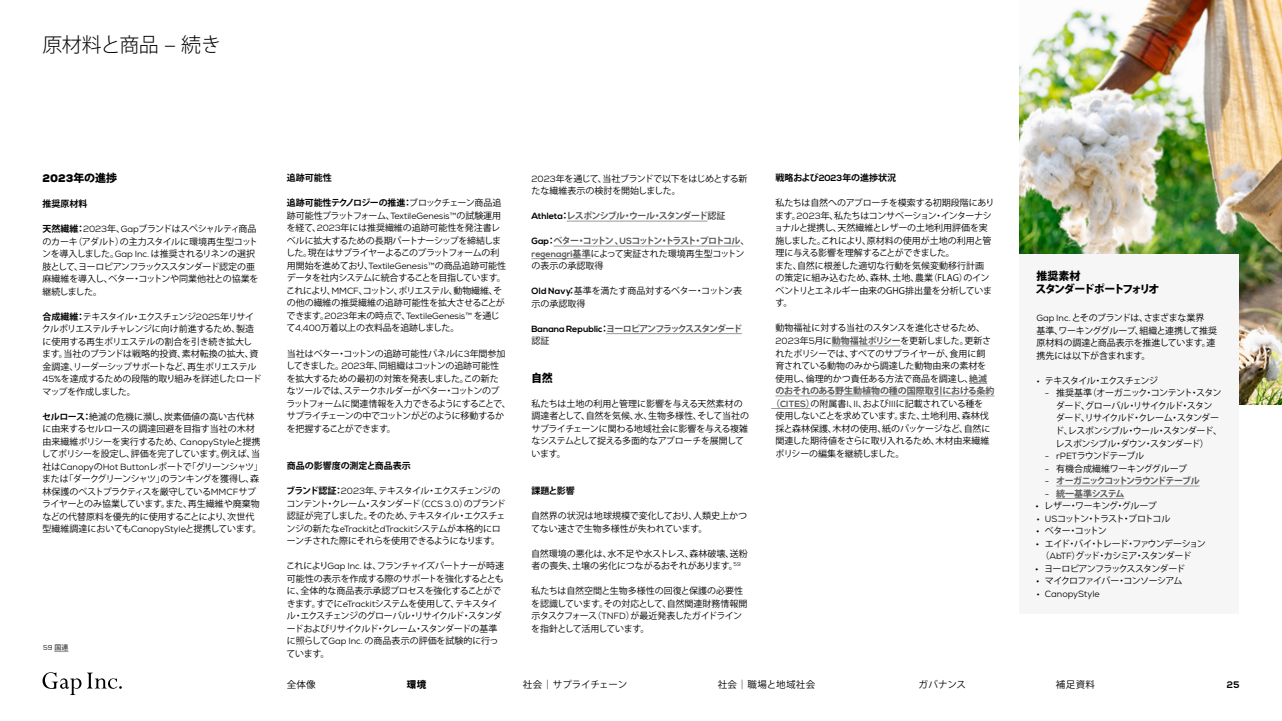
<style>
.page{position:relative;width:1282px;height:721px;background:#fff}
.page>*{position:absolute;margin:0;border:0;box-sizing:border-box;transform-origin:0 0}
.t1{font:300 20px "Koz Go Pro";letter-spacing:-.035em;color:#000}
.t2{font:800 11px/12.5px "Koz Go Pro";letter-spacing:-.14em;color:#000}
.t3{font:900 11px "Nexa";color:#000}
.t4{font:9.5px "Koz Go Pro";letter-spacing:.02em;color:#000}
.t5{font:9.5px "Koz Go Pro";letter-spacing:-.01em;color:#000}
.t6{font:9.5px "Koz Go Pro";letter-spacing:.05em;color:#000}
.t7{font:800 9.5px "Koz Go Pro";color:#000}
.t8{font:700 9.5px "Nexa";color:#000}
.t9{font:9px/12.5px "Koz Go Pro";letter-spacing:-.03em;color:#000}
.t10{font:9px/12.5px "Koz Go Pro";letter-spacing:-.05em;color:#000}
.t11{font:9px/12.5px "Koz Go Pro";letter-spacing:-.01em;color:#000}
.t12{font:9px/12.5px "Koz Go Pro";color:#000}
.t13{font:9px/12.5px "Koz Go Pro";letter-spacing:-.07em;color:#000}
.t14{font:9px "Nexa";letter-spacing:-.01em;color:#000}
.t15{font:9px "Koz Go Pro";letter-spacing:-.08em;color:#000}
.t16{font:700 9px "Koz Go Pro";color:#000}
.t17{font:9px/12.5px "Koz Go Pro";letter-spacing:-.1em;color:#000}
.t18{font:700 9px/12.5px "Koz Go Pro";letter-spacing:-.12em;color:#595959}
.t19{font:700 9px "Koz Go Pro";letter-spacing:-.08em;color:#595959}
.t20{font:700 9px "Koz Go Pro";letter-spacing:-.015em;color:#595959}
.t21{font:700 9px "Koz Go Pro";letter-spacing:-.13em;color:#595959}
.t22{font:9px "Koz Go Pro";letter-spacing:-.115em;color:#000}
.t23{font:700 9px "Koz Go Pro";letter-spacing:-.05em;color:#595959}
.t24{font:7px "Nexa";color:#000}
.s1{font-family:"Koz Go Pro";font-weight:800}
.s2{font-weight:700}
.s3{font-family:"Nexa"}
.s4{font-family:"Koz Go Pro";font-weight:700;color:#595959}
.s5{font-family:"Koz Go Pro"}
.s6{font-family:"Nexa";color:#000}
.s7{color:#000}
.s8{font-weight:400;color:#000}
.s9{font-family:"Nexa";font-weight:700}
.s10{font-weight:700;color:#595959}
.s11{font-family:"Nexa";font-weight:700;color:#595959}
.s12{font-family:"Nexa";font-weight:400;color:#000}
</style>
<div class="page">
<hr style="left:566px;top:221px;width:141px;height:1px;background:#999">
<hr style="left:553px;top:246px;width:187px;height:1px;background:#999">
<hr style="left:531px;top:258px;width:59px;height:1px;background:#999">
<hr style="left:606px;top:333px;width:136px;height:1px;background:#999">
<hr style="left:831px;top:346px;width:69px;height:1px;background:#999">
<svg style="left:969px;top:383px;width:18px;height:1px"></svg>
<hr style="left:775px;top:396px;width:219px;height:1px;background:#999">
<hr style="left:771px;top:408px;width:39px;height:1px;background:#999">
<img style="left:1019px;top:0;width:262px;height:405px">
<div style="left:1019px;top:254px;width:219px;height:359px;background:#f6f6f6"></div>
<hr style="left:1056px;top:486px;width:143px;height:1px;background:#999">
<hr style="left:1056px;top:498px;width:68px;height:1px;background:#999">
<svg style="left:54px;top:651px;width:14px;height:1px"></svg>
<svg style="left:43px;top:672px;width:38px;height:23px"></svg>
<svg style="left:87px;top:672px;width:35px;height:17px"></svg>
<h1 class="t1" style="left:43px;top:32px;width:180px">原材料と商品 – 続き</h1>
<p class="t3" style="left:43px;top:171px;width:76px">2023<span class="s1">年の進捗</span></p>
<p class="t16" style="left:43px;top:198px;width:46px">推奨原材料</p>
<p class="t10" style="left:42px;top:223px;width:218px"><span class="s2">天然繊維：</span><span class="s3">2023</span>年、<span class="s3">Gap</span>ブランドはスペシャルティ商品のカーキ（アダルト）の主力スタイルに環境再生型コットンを導入しました。<span class="s3">Gap Inc.</span> は推奨されるリネンの選択肢として、ヨーロピアンフラックススタンダード認定の亜麻繊維を導入し、ベター・コットンや同業他社との協業を継続しました。</p>
<p class="t9" style="left:42px;top:310px;width:221px"><span class="s2">合成繊維：</span>テキスタイル・エクスチェンジ<span class="s3">2025</span>年リサイクルポリエステルチャレンジに向け前進するため、製造に使用する再生ポリエステルの割合を引き続き拡大します。当社のブランドは戦略的投資、素材転換の拡大、資金調達、リーダーシップサポートなど、再生ポリエステル<br><span class="s3">45%</span>を達成するための段階的取り組みを詳述したロードマップを作成しました。</p>
<p class="t9" style="left:42px;top:410px;width:223px"><span class="s2">セルロース：</span>絶滅の危機に瀕し、炭素価値の高い古代林に由来するセルロースの調達回避を目指す当社の木材由来繊維ポリシーを実行するため、<span class="s3">CanopyStyle</span>と提携してポリシーを設定し、評価を完了しています。例えば、当社は<span class="s3">Canopy</span>の<span class="s3">Hot Button</span>レポートで「グリーンシャツ」または「ダークグリーンシャツ」のランキングを獲得し、森林保護のベストプラクティスを厳守している<span class="s3">MMCF</span>サプライヤーとのみ協業しています。また、再生繊維や廃棄物などの代替原料を優先的に使用することにより、次世代型繊維調達においても<span class="s3">CanopyStyle</span>と提携しています。</p>
<p class="t24" style="left:43px;top:642px;width:27px">59 <span class="s4">国連</span></p>
<p class="t16" style="left:287px;top:172px;width:46px">追跡可能性</p>
<p class="t9" style="left:286px;top:197px;width:222px"><span class="s2">追跡可能性テクノロジーの推進：</span>ブロックチェーン商品追跡可能性プラットフォーム、<span class="s3">TextileGenesis™</span>の試験運用を経て、<span class="s3">2023</span>年には推奨繊維の追跡可能性を発注書レベルに拡大するための長期パートナーシップを締結しました。現在はサプライヤーよるこのプラットフォームの利用開始を進めており、<span class="s3">TextileGenesis™</span>の商品追跡可能性データを社内システムに統合することを目指しています。これにより、<span class="s3">MMCF</span>、コットン、ポリエステル、動物繊維、その他の繊維の推奨繊維の追跡可能性を拡大させることが</p>
<p class="t14" style="left:286px;top:310px;width:214px"><span class="s5">できます。</span>2023<span class="s5">年末の時点で、</span>TextileGenesis™ <span class="s5">を通じ</span></p>
<p class="t9" style="left:286px;top:322px;width:174px">て<span class="s3">4,400</span>万着以上の衣料品を追跡しました。</p>
<p class="t9" style="left:286px;top:347px;width:226px">当社はベター・コットンの追跡可能性パネルに<span class="s3">3</span>年間参加してきました。<span class="s3">2023</span>年、同組織はコットンの追跡可能性<br>を拡大するための最初の対策を発表しました。この新た<br>なツールでは、ステークホルダーがベター・コットンのプ<br>ラットフォームに関連情報を入力できるようにすることで、サプライチェーンの中でコットンがどのように移動するかを把握することができます。</p>
<p class="t16" style="left:287px;top:460px;width:125px">商品の影響度の測定と商品表示</p>
<p class="t10" style="left:286px;top:485px;width:221px"><span class="s2">ブランド認証：</span><span class="s3">2023</span>年、テキスタイル・エクスチェンジのコンテント・クレーム・スタンダード（<span class="s3">CCS 3.0</span>）のブランド認証が完了しました。そのため、テキスタイル・エクスチェンジの新たな<span class="s3">eTrackit</span>と<span class="s3">dTrackit</span>システムが本格的にローンチされた際にそれらを使用できるようになります。</p>
<p class="t9" style="left:286px;top:560px;width:219px">これにより<span class="s3">Gap Inc.</span> は、フランチャイズパートナーが時速可能性の表示を作成する際のサポートを強化するとともに、全体的な商品表示承認プロセスを強化することができます。すでに<span class="s3">eTrackit</span>システムを使用して、テキスタイル・エクスチェンジのグローバル・リサイクルド・スタンダードおよびリサイクルド・クレーム・スタンダードの基準に照らして<span class="s3">Gap Inc.</span> の商品表示の評価を試験的に行っています。</p>
<p class="t9" style="left:531px;top:172px;width:218px"><span class="s3">2023</span>年を通じて、当社ブランドで以下をはじめとする新たな繊維表示の検討を開始しました。</p>
<p class="t19" style="left:531px;top:210px;width:195px"><span class="s6">Athleta</span><span class="s7">：</span>レスポンシブル・ウール・スタンダード<span class="s8">認証</span></p>
<p class="t12" style="left:531px;top:235px;width:219px"><span class="s9">Gap</span><span class="s2">：</span><span class="s10">ベター・コットン、</span><span class="s11">US</span><span class="s10">コットン・トラスト・プロトコル</span>、<span class="s11">regenagri</span><span class="s10">基準</span>によって実証された環境再生型コットンの表示の承認取得</p>
<p class="t9" style="left:531px;top:285px;width:212px"><span class="s9">Old Navy</span><span class="s2">：</span>基準を満たす商品対するベター・コットン表示の承認取得</p>
<p class="t18" style="left:531px;top:323px;width:212px"><span class="s6">Banana Republic</span><span class="s7">：</span>ヨーロピアンフラックススタンダード<span class="s8">認証</span></p>
<p class="t2" style="left:531px;top:372px;width:23px">自然</p>
<p class="t9" style="left:531px;top:397px;width:219px">私たちは土地の利用と管理に影響を与える天然素材の調達者として、自然を気候、水、生物多様性、そして当社のサプライチェーンに関わる地域社会に影響を与える複雑なシステムとして捉える多面的なアプローチを展開しています。</p>
<p class="t16" style="left:531px;top:485px;width:45px">課題と影響</p>
<p class="t12" style="left:531px;top:510px;width:217px">自然界の状況は地球規模で変化しており、人類史上かつてない速さで生物多様性が失われています。</p>
<p class="t12" style="left:531px;top:547px;width:218px">自然環境の悪化は、水不足や水ストレス、森林破壊、送粉者の喪失、土壌の劣化につながるおそれがあります。<sup>59</sup></p>
<p class="t9" style="left:531px;top:585px;width:218px">私たちは自然空間と生物多様性の回復と保護の必要性を認識しています。その対応として、自然関連財務情報開示タスクフォース（<span class="s3">TNFD</span>）が最近発表したガイドラインを指針として活用しています。</p>
<p class="t16" style="left:775px;top:172px;width:122px">戦略および<span class="s3">2023</span>年の進捗状況</p>
<p class="t11" style="left:774px;top:197px;width:222px">私たちは自然へのアプローチを模索する初期段階にあります。<span class="s3">2023</span>年、私たちはコンサベーション・インターナショナルと提携し、天然繊維とレザーの土地利用評価を実施しました。これにより、原材料の使用が土地の利用と管理に与える影響を理解することができました。<br>また、自然に根差した適切な行動を気候変動移行計画の策定に組み込むため、森林、土地、農業（FLAG）のインベントリとエネルギー由来のGHG排出量を分析しています。</p>
<p class="t9" style="left:775px;top:322px;width:211px">動物福祉に対する当社のスタンスを進化させるため、</p>
<p class="t10" style="left:775px;top:335px;width:217px"><span class="s3">2023</span>年<span class="s3">5</span>月に<span class="s10">動物福祉ポリシー</span>を更新しました。更新さ</p>
<p class="t9" style="left:775px;top:347px;width:211px">れたポリシーでは、すべてのサプライヤーが、食用に飼</p>
<p class="t11" style="left:775px;top:360px;width:212px">育されている動物のみから調達した動物由来の素材を</p>
<p class="t12" style="left:775px;top:372px;width:213px">使用し、倫理的かつ責任ある方法で商品を調達し、<span class="s10">絶滅</span></p>
<p class="t20" style="left:775px;top:385px;width:220px">のおそれのある野生動植物の種の国際取引における条約</p>
<p class="t9" style="left:771px;top:397px;width:213px"><span class="s10">（</span><span class="s11">CITES</span><span class="s10">）</span>の附属書<span class="s3">I</span>、<span class="s3">II</span>、および<span class="s3">III</span>に記載されている種を</p>
<p class="t9" style="left:775px;top:410px;width:215px">使用しないことを求めています。また、土地利用、森林伐</p>
<p class="t12" style="left:775px;top:422px;width:216px">採と森林保護、木材の使用、紙のパッケージなど、自然に</p>
<p class="t11" style="left:775px;top:435px;width:215px">関連した期待値をさらに取り入れるため、木材由来繊維</p>
<p class="t9" style="left:775px;top:447px;width:130px">ポリシーの編集を継続しました。</p>
<p class="t2" style="left:1035px;top:271px;width:125px">推奨素材<br>スタンダードポートフォリオ</p>
<p class="t9" style="left:1036px;top:312px;width:182px"><span class="s3">Gap Inc.</span> とそのブランドは、さまざまな業界<br>基準、ワーキンググループ、組織と連携して推奨原材料の調達と商品表示を推進しています。連携先には以下が含まれます。</p>
<p class="t15" style="left:1036px;top:375px;width:123px"><span class="s3">•</span> テキスタイル・エクスチェンジ</p>
<p class="t13" style="left:1055px;top:387px;width:168px;text-indent:-10px"><span class="s3">-</span> 推奨基準（オーガニック・コンテント・スタンダード、グローバル・リサイクルド・スタンダード、リサイクルド・クレーム・スタンダード、レスポンシブル・ウール・スタンダード、レスポンシブル・ダウン・スタンダード）</p>
<p class="t15" style="left:1044px;top:450px;width:101px"><span class="s3">- rPET</span>ラウンドテーブル</p>
<p class="t9" style="left:1044px;top:462px;width:144px"><span class="s3">-</span> 有機合成繊維ワーキンググループ</p>
<p class="t21" style="left:1044px;top:475px;width:156px"><span class="s12">-</span> オーガニックコットンラウンドテーブル</p>
<p class="t23" style="left:1044px;top:487px;width:81px"><span class="s12">-</span> 統一基準システム</p>
<p class="t9" style="left:1035px;top:500px;width:123px">• レザー・ワーキング・グループ</p>
<p class="t22" style="left:1036px;top:512px;width:136px"><span class="s3">• US</span>コットン・トラスト・プロトコル</p>
<p class="t9" style="left:1036px;top:525px;width:72px">• ベター・コットン</p>
<p class="t17" style="left:1040px;top:537px;width:167px;text-indent:-4px">• エイド・バイ・トレード・ファウンデーション（<span class="s3">AbTF</span>）グッド・カシミア・スタンダード</p>
<p class="t15" style="left:1035px;top:562px;width:151px">• ヨーロピアンフラックススタンダード</p>
<p class="t13" style="left:1036px;top:575px;width:148px">• マイクロファイバー・コンソーシアム</p>
<p class="t14" style="left:1036px;top:588px;width:65px">• CanopyStyle</p>
<p class="t4" style="left:287px;top:678px;width:30px">全体像</p>
<p class="t7" style="left:407px;top:678px;width:21px">環境</p>
<p class="t5" style="left:523px;top:678px;width:106px">社会｜サプライチェーン</p>
<p class="t6" style="left:717px;top:678px;width:99px">社会｜職場と地域社会</p>
<p class="t4" style="left:918px;top:678px;width:49px">ガバナンス</p>
<p class="t4" style="left:1055px;top:678px;width:41px">補足資料</p>
<p class="t8" style="left:1226px;top:679px;width:14px">25</p>
</div>
